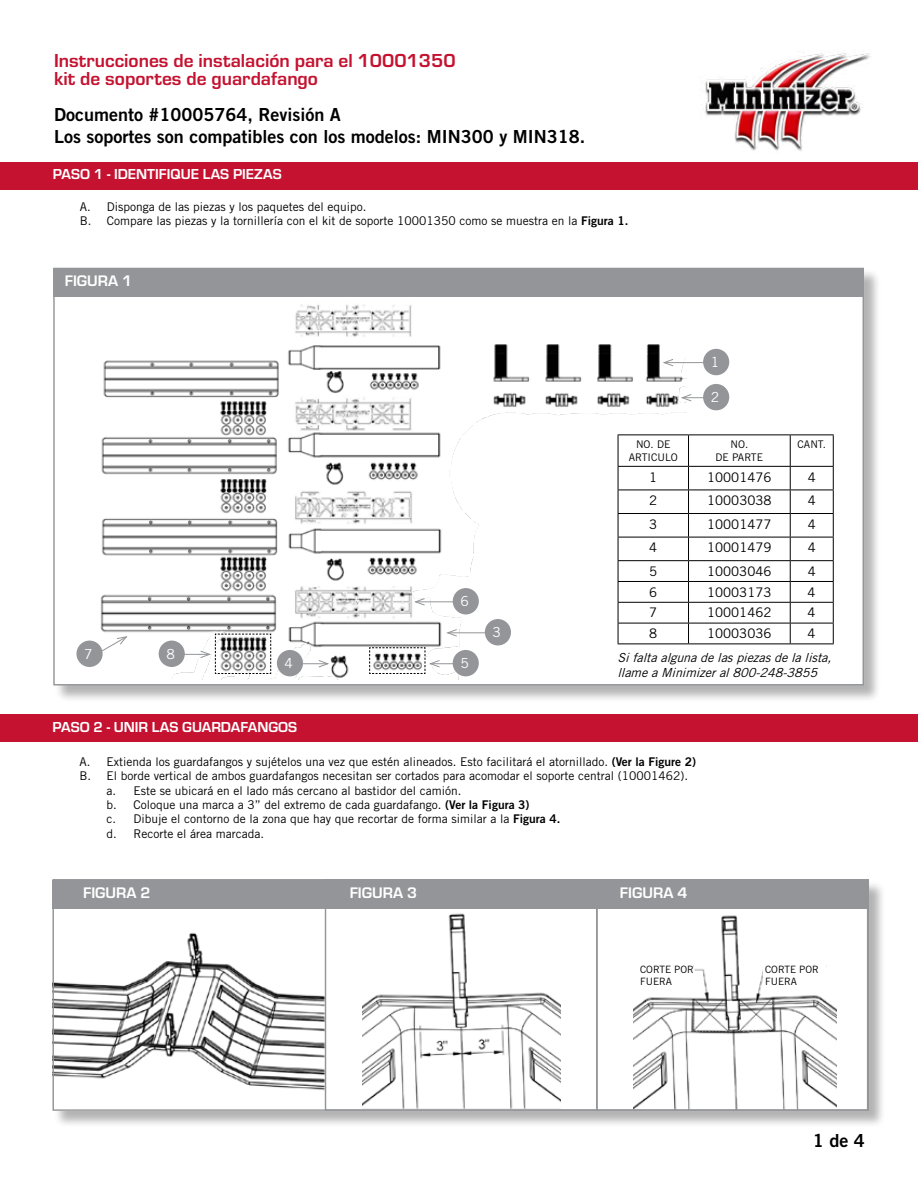
<style>
.page{position:relative;width:918px;height:1188px;background:#fff}
.page>*{position:absolute;margin:0;border:0;box-sizing:border-box;transform-origin:0 0}
.t1{font:700 19.5px/18px "Eurostile";color:#c41230}
.t2{font:18px/21.6px "Trade Gothic LT Std Bd 2";color:#000}
.t3{font:700 15.9px "Eurostile";color:#fff}
.t4{font:700 15px "Eurostile";color:#fff}
.t5{font:13.8px "Trade Gothic LT Std";color:#fff}
.t6{font:13.2px "Trade Gothic LT Std";color:#000}
.t7{font:italic 12.45px/15px "Trade Gothic LT Std";color:#000}
.t8{font:12px/14.4px "Trade Gothic LT Std";color:#000}
.t9{font:10.5px/12.6px "Trade Gothic LT Std";color:#000;text-align:center}
.t10{font:10.05px/12.1px "Trade Gothic LT Std";color:#000}
.s1{font-family:"Trade Gothic LT Std Bd 2"}
</style>
<div class="page">
<div style="left:54px;top:268px;width:827px;height:435px;background:#000;opacity:.3"></div>
<div style="left:53px;top:268px;width:811px;height:417px;background:#fff;border:1px solid #939598"></div>
<div style="left:0;top:162px;width:918px;height:27px;background:#c41230"></div>
<div style="left:0;top:715px;width:918px;height:27px;background:#c41230"></div>
<img style="left:96px;top:304px;width:590px;height:375px">
<div style="left:53px;top:268px;width:811px;height:29px;background:#939598"></div>
<img style="left:703px;top:53px;width:168px;height:98px">
<div style="left:703px;top:349px;width:26px;height:26px;background:#939598;border-radius:50%"></div>
<div style="left:703px;top:384px;width:26px;height:26px;background:#939598;border-radius:50%"></div>
<div style="left:453px;top:588px;width:26px;height:26px;background:#939598;border-radius:50%"></div>
<div style="left:485px;top:619px;width:26px;height:26px;background:#939598;border-radius:50%"></div>
<div style="left:453px;top:650px;width:26px;height:26px;background:#939598;border-radius:50%"></div>
<div style="left:277px;top:650px;width:26px;height:26px;background:#939598;border-radius:50%"></div>
<div style="left:159px;top:641px;width:26px;height:26px;background:#939598;border-radius:50%"></div>
<div style="left:76px;top:641px;width:27px;height:26px;background:#939598;border-radius:50%"></div>
<hr style="left:664px;top:362px;width:43px;height:1px;background:#939598">
<svg style="left:662px;top:358px;width:12px;height:9px"></svg>
<svg style="left:680px;top:394px;width:24px;height:8px"></svg>
<hr style="left:416px;top:601px;width:41px;height:1px;background:#939598">
<svg style="left:414px;top:598px;width:11px;height:8px"></svg>
<hr style="left:448px;top:632px;width:41px;height:1px;background:#939598">
<svg style="left:446px;top:629px;width:12px;height:8px"></svg>
<hr style="left:431px;top:663px;width:31px;height:1px;background:#939598">
<svg style="left:369px;top:647px;width:71px;height:27px"></svg>
<hr style="left:297px;top:663px;width:31px;height:1px;background:#939598">
<svg style="left:318px;top:660px;width:12px;height:8px"></svg>
<hr style="left:178px;top:654px;width:32px;height:1px;background:#939598">
<svg style="left:200px;top:633px;width:71px;height:41px"></svg>
<svg style="left:98px;top:636px;width:30px;height:17px"></svg>
<hr style="left:618px;top:434px;width:71px;height:1px;background:#000">
<hr style="left:618px;top:435px;width:1px;height:31px;background:#000">
<hr style="left:689px;top:434px;width:101px;height:1px;background:#000">
<hr style="left:688px;top:435px;width:1px;height:31px;background:#000">
<hr style="left:790px;top:434px;width:44px;height:1px;background:#000">
<hr style="left:790px;top:435px;width:1px;height:31px;background:#000">
<hr style="left:833px;top:435px;width:1px;height:31px;background:#000">
<hr style="left:618px;top:466px;width:71px;height:1px;background:#000">
<hr style="left:689px;top:466px;width:101px;height:1px;background:#000">
<hr style="left:790px;top:466px;width:44px;height:1px;background:#000">
<hr style="left:618px;top:490px;width:71px;height:1px;background:#000">
<hr style="left:689px;top:490px;width:101px;height:1px;background:#000">
<hr style="left:790px;top:490px;width:44px;height:1px;background:#000">
<hr style="left:618px;top:513px;width:71px;height:1px;background:#000">
<hr style="left:689px;top:513px;width:101px;height:1px;background:#000">
<hr style="left:790px;top:513px;width:44px;height:1px;background:#000">
<hr style="left:618px;top:537px;width:71px;height:1px;background:#000">
<hr style="left:689px;top:537px;width:101px;height:1px;background:#000">
<hr style="left:790px;top:537px;width:44px;height:1px;background:#000">
<hr style="left:618px;top:560px;width:71px;height:1px;background:#000">
<hr style="left:689px;top:560px;width:101px;height:1px;background:#000">
<hr style="left:790px;top:560px;width:44px;height:1px;background:#000">
<hr style="left:618px;top:581px;width:71px;height:1px;background:#000">
<hr style="left:689px;top:581px;width:101px;height:1px;background:#000">
<hr style="left:790px;top:581px;width:44px;height:1px;background:#000">
<hr style="left:618px;top:602px;width:71px;height:1px;background:#000">
<hr style="left:689px;top:602px;width:101px;height:1px;background:#000">
<hr style="left:790px;top:602px;width:44px;height:1px;background:#000">
<hr style="left:618px;top:623px;width:71px;height:1px;background:#000">
<svg style="left:618px;top:467px;width:1px;height:176px"></svg>
<hr style="left:689px;top:623px;width:101px;height:1px;background:#000">
<svg style="left:688px;top:467px;width:1px;height:176px"></svg>
<hr style="left:790px;top:623px;width:44px;height:1px;background:#000">
<svg style="left:790px;top:467px;width:1px;height:176px"></svg>
<svg style="left:833px;top:467px;width:1px;height:176px"></svg>
<hr style="left:618px;top:643px;width:71px;height:1px;background:#000">
<hr style="left:689px;top:643px;width:101px;height:1px;background:#000">
<hr style="left:790px;top:643px;width:44px;height:1px;background:#000">
<div style="left:53px;top:880px;width:833px;height:248px;background:#000;opacity:.3"></div>
<div style="left:52px;top:879px;width:816px;height:231px;background:#fff"></div>
<img style="left:53px;top:923px;width:272px;height:189px">
<img style="left:363px;top:913px;width:197px;height:196px">
<img style="left:634px;top:915px;width:202px;height:194px">
<div style="left:52px;top:880px;width:816px;height:29px;background:#939598"></div>
<div style="left:325px;top:879px;width:273px;height:232px;border:1px solid #939598"></div>
<div style="left:596px;top:879px;width:273px;height:232px;border:1px solid #939598"></div>
<div style="left:639px;top:960px;width:53px;height:31px;background:#fff"></div>
<div style="left:764px;top:960px;width:62px;height:31px;background:#fff"></div>
<h1 class="t1" style="left:54px;top:50px;width:403px">Instrucciones de instalación para el 10001350 kit de soportes de guardafango</h1>
<h2 class="t2" style="left:54px;top:103px;width:533px">Documento #10005764, Revisión A<br>Los soportes son compatibles con los modelos: MIN300 y MIN318.</h2>
<p class="t4" style="left:53px;top:163px;width:230px">PASO 1 - IDENTIFIQUE LAS PIEZAS</p>
<p class="t8" style="left:80px;top:199px;width:550px">A. Disponga de las piezas y los paquetes del equipo.<br>B. Compare las piezas y la tornillería con el kit de soporte 10001350 como se muestra en la <span class="s1">Figura 1.</span></p>
<h3 class="t3" style="left:65px;top:269px;width:69px">FIGURA 1</h3>
<p class="t5" style="left:460px;top:593px;width:10px">6</p>
<p class="t5" style="left:493px;top:624px;width:10px">3</p>
<p class="t5" style="left:711px;top:354px;width:10px">1</p>
<p class="t5" style="left:711px;top:389px;width:10px">2</p>
<p class="t9" style="left:629px;top:438px;width:51px">NO. DE<br>ARTICULO</p>
<p class="t9" style="left:716px;top:438px;width:49px">NO.<br>DE PARTE</p>
<p class="t9" style="left:798px;top:438px;width:30px">CANT.</p>
<p class="t6" style="left:649px;top:469px;width:10px">1</p>
<p class="t6" style="left:707px;top:469px;width:66px">10001476</p>
<p class="t6" style="left:808px;top:469px;width:10px">4</p>
<p class="t6" style="left:649px;top:492px;width:10px">2</p>
<p class="t6" style="left:707px;top:492px;width:66px">10003038</p>
<p class="t6" style="left:808px;top:492px;width:10px">4</p>
<p class="t6" style="left:649px;top:516px;width:10px">3</p>
<p class="t6" style="left:707px;top:516px;width:66px">10001477</p>
<p class="t6" style="left:808px;top:516px;width:10px">4</p>
<p class="t6" style="left:649px;top:540px;width:10px">4</p>
<p class="t6" style="left:707px;top:540px;width:66px">10001479</p>
<p class="t6" style="left:808px;top:540px;width:10px">4</p>
<p class="t6" style="left:649px;top:563px;width:10px">5</p>
<p class="t6" style="left:707px;top:563px;width:66px">10003046</p>
<p class="t6" style="left:808px;top:563px;width:10px">4</p>
<p class="t6" style="left:649px;top:584px;width:10px">6</p>
<p class="t6" style="left:707px;top:584px;width:66px">10003173</p>
<p class="t6" style="left:808px;top:584px;width:10px">4</p>
<p class="t6" style="left:649px;top:605px;width:10px">7</p>
<p class="t6" style="left:707px;top:605px;width:66px">10001462</p>
<p class="t6" style="left:808px;top:605px;width:10px">4</p>
<p class="t6" style="left:649px;top:626px;width:10px">8</p>
<p class="t6" style="left:707px;top:626px;width:66px">10003036</p>
<p class="t6" style="left:808px;top:626px;width:10px">4</p>
<p class="t5" style="left:84px;top:646px;width:10px">7</p>
<p class="t5" style="left:166px;top:646px;width:10px">8</p>
<p class="t7" style="left:617px;top:650px;width:219px">Sifaltaalgunadelaspiezasdelalista, llameaMinimizeral800-248-3855</p>
<p class="t5" style="left:285px;top:655px;width:10px">4</p>
<p class="t5" style="left:460px;top:655px;width:10px">5</p>
<p class="t4" style="left:52px;top:716px;width:246px">PASO 2 - UNIR LAS GUARDAFANGOS</p>
<p class="t8" style="left:80px;top:754px;width:618px">A. Extienda los guardafangos y sujételos una vez que estén alineados. Esto facilitará el atornillado. <span class="s1">(Ver la Figure 2)</span></p>
<p class="t8" style="left:80px;top:769px;width:610px">B. El borde vertical de ambos guardafangos necesitan ser cortados para acomodar el soporte central (10001462).</p>
<p class="t8" style="left:106px;top:783px;width:356px">a. Este se ubicará en el lado más cercano al bastidor del camión.</p>
<p class="t8" style="left:106px;top:797px;width:425px">b. Coloque una marca a 3” del extremo de cada guardafango. <span class="s1">(Ver la Figura 3)</span></p>
<p class="t8" style="left:106px;top:812px;width:455px">c. Dibuje el contorno de la zona que hay que recortar de forma similar a la <span class="s1">Figura 4.</span></p>
<p class="t8" style="left:106px;top:826px;width:159px">d. Recorte el área marcada.</p>
<h3 class="t3" style="left:83px;top:881px;width:69px">FIGURA 2</h3>
<h3 class="t3" style="left:350px;top:881px;width:69px">FIGURA 3</h3>
<h3 class="t3" style="left:620px;top:881px;width:69px">FIGURA 4</h3>
<p class="t10" style="left:640px;top:963px;width:55px">CORTE POR<br>FUERA</p>
<p class="t10" style="left:765px;top:963px;width:55px">CORTE POR<br>FUERA</p>
<h2 class="t2" style="left:813px;top:1129px;width:53px">1 de 4</h2>
</div>
